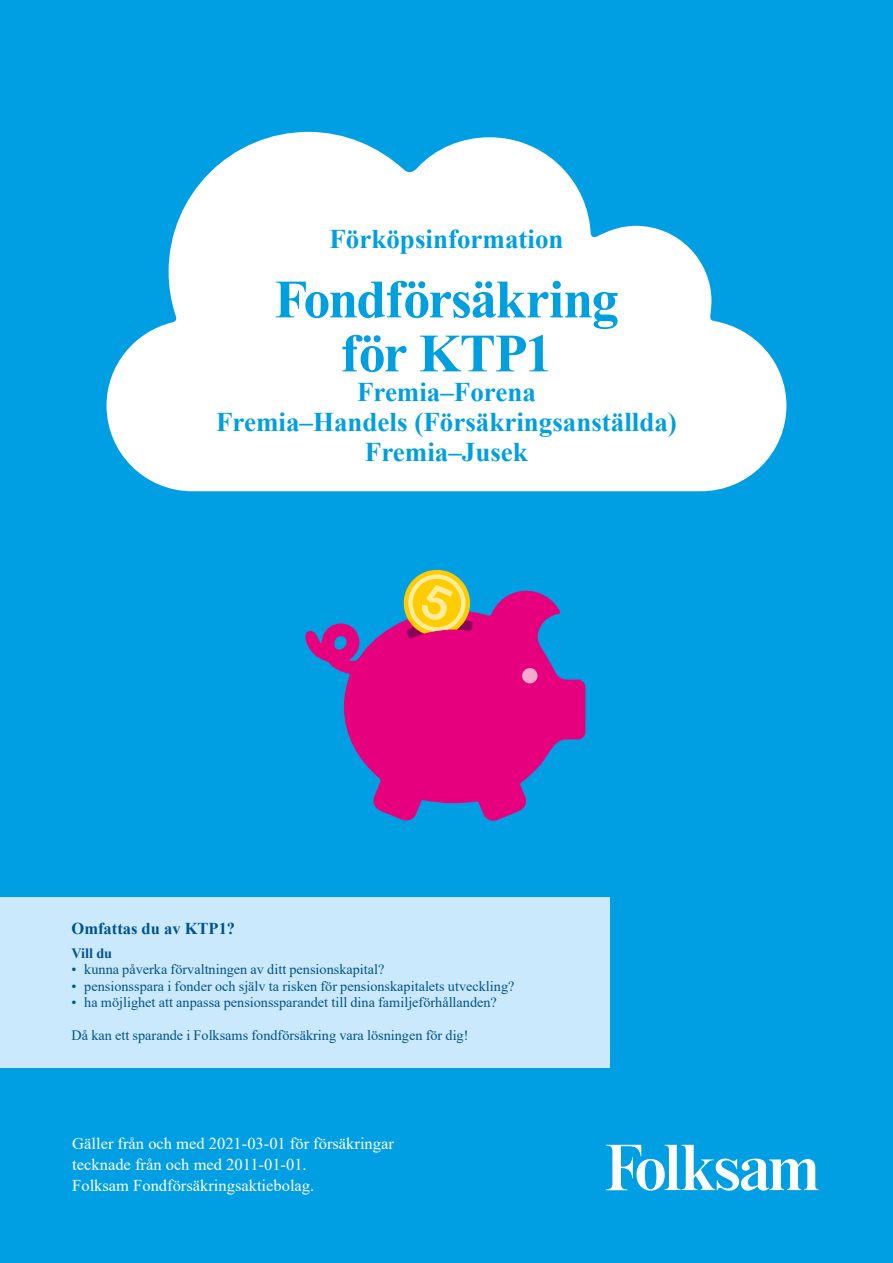
<style>
.page{position:relative;width:893px;height:1263px;background:#009fe3}
.page>*{position:absolute;margin:0;border:0;box-sizing:border-box;transform-origin:0 0}
.t1{font:700 54px/54px "Times New Roman";letter-spacing:-.025em;color:#009fe0;text-align:center}
.t2{font:700 27px/30px "Times New Roman";color:#009fe0;text-align:center}
.t3{font:16.5px/21px "Times New Roman";color:#fff}
.t4{font:700 16.5px "Times New Roman";color:#00528d}
.t5{font:14.25px "Times New Roman";color:#00528d}
.t6{font:700 14.25px "Times New Roman";color:#00528d}
</style>
<div class="page">
<svg style="left:107px;top:132px;width:679px;height:359px;fill:#fff"></svg>
<svg style="left:606px;top:1145px;width:213px;height:46px"></svg>
<svg style="left:305px;top:590px;width:280px;height:231px;fill:#e6007d"></svg>
<div style="left:522px;top:668px;width:15px;height:15px;background:#f4aacc;border-radius:50%"></div>
<svg style="left:401px;top:570px;width:74px;height:69px"></svg>
<div style="left:0;top:897px;width:610px;height:171px;background:#cbe9fc"></div>
<h2 class="t2" style="left:329px;top:224px;width:236px">Förköpsinformation</h2>
<h1 class="t1" style="left:274px;top:271px;width:346px">Fondförsäkring för KTP1</h1>
<h2 class="t2" style="left:216px;top:377px;width:462px">Fremia–Forena<br>Fremia–Handels (Försäkringsanställda)<br>Fremia–Jusek</h2>
<p class="t4" style="left:72px;top:916px;width:165px">Omfattas du av KTP1?</p>
<p class="t6" style="left:72px;top:943px;width:42px">Vill du</p>
<p class="t5" style="left:72px;top:960px;width:314px">• kunna påverka förvaltningen av ditt pensionskapital?</p>
<p class="t5" style="left:72px;top:976px;width:444px">• pensionsspara i fonder och själv ta risken för pensionskapitalets utveckling?</p>
<p class="t5" style="left:72px;top:993px;width:427px">• ha möjlighet att anpassa pensionssparandet till dina familjeförhållanden?</p>
<p class="t5" style="left:72px;top:1026px;width:398px">Då kan ett sparande i Folksams fondförsäkring vara lösningen för dig!</p>
<p class="t3" style="left:72px;top:1132px;width:323px">Gäller från och med 2021-03-01 för försäkringar tecknade från och med 2011-01-01.<br>Folksam Fondförsäkringsaktiebolag.</p>
</div>
